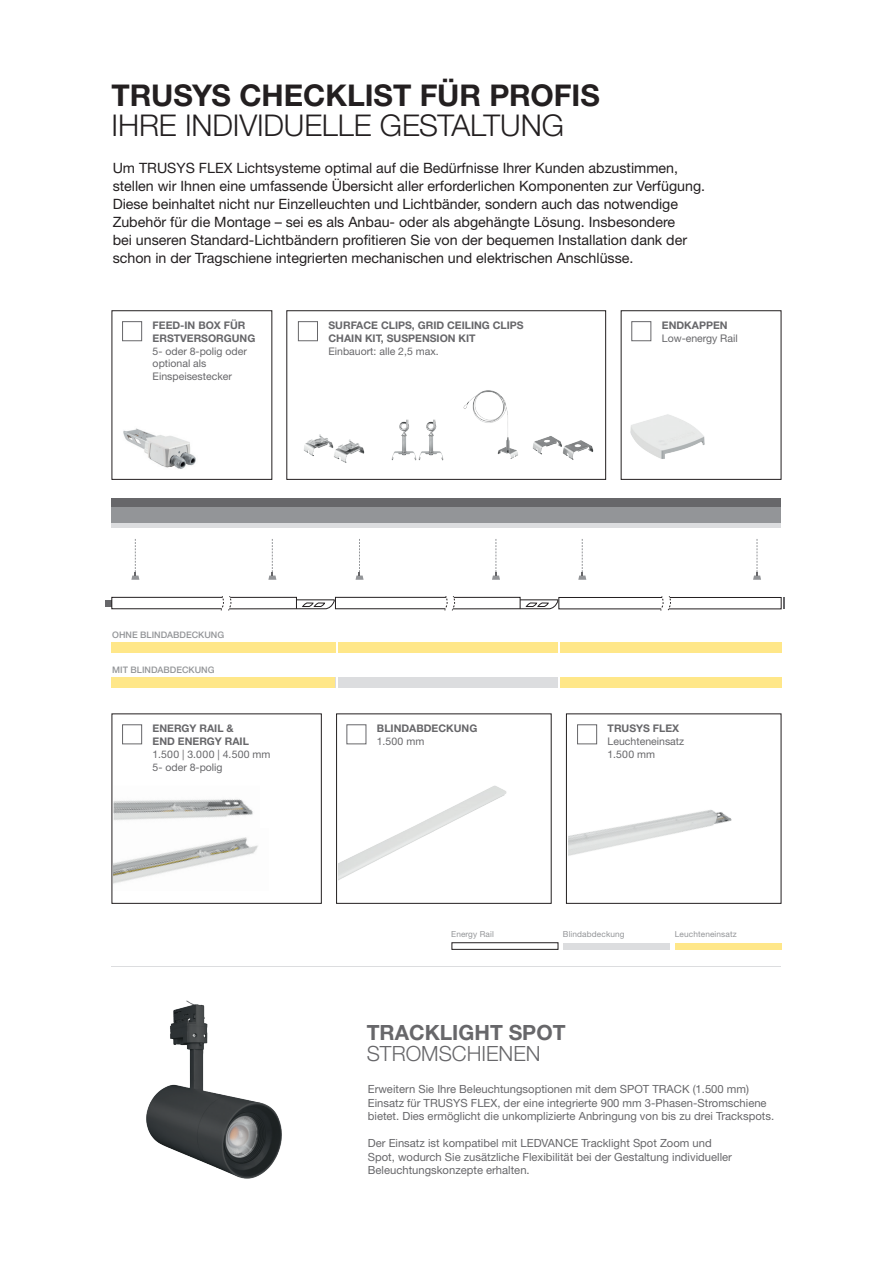
<style>
.page{position:relative;width:893px;height:1263px;background:#fff}
.page>*{position:absolute;margin:0;border:0;box-sizing:border-box;transform-origin:0 0}
.t1{font:300 30px "Helvetica Neue LT Std";letter-spacing:-.005em;color:#231f20}
.t2{font:700 30px "Helvetica Neue LT Std";letter-spacing:-.005em;color:#231f20}
.Lead_In_Text_14__18_5{font:700 21px "Helvetica Neue LT Std";color:#67676a}
.Lead_In_Text_14__18_5-2{font:300 21px "Helvetica Neue LT Std";color:#67676a}
.Lead_In_Text_14__18_5-3{font:14.25px/18px "Helvetica Neue LT Std";color:#231f20}
.Lead_In_Text_14__18_5-4{font:11.25px/13.5px "Helvetica Neue LT Std";color:#67676a}
.LDV_A4_Smallcopy_7_5pt__4mm__181001{font:10.5px/12.8px "Helvetica Neue LT Std";color:#67676a}
.LDV_A4_Smallcopy_7_5pt__4mm__181001-2{font:700 10.5px "Helvetica Neue LT Std";color:#67676a}
.LDV_A4_Smallcopy_7_5pt__4mm__181001-3{font:500 9px "Helvetica Neue LT Std";color:#939598}
.LDV_A4_Footnote_5_5pt__6_5pt__181001{font:8.25px "Helvetica Neue LT Std";letter-spacing:.015em;color:#939598}
</style>
<div class="page">
<div style="left:112px;top:642px;width:223px;height:11px;background:#ffe789"></div>
<div style="left:112px;top:677px;width:223px;height:11px;background:#ffe789"></div>
<div style="left:335px;top:642px;width:223px;height:11px;background:#ffe789"></div>
<div style="left:335px;top:677px;width:223px;height:11px;background:#dcdddf"></div>
<div style="left:559px;top:642px;width:223px;height:11px;background:#ffe789"></div>
<div style="left:559px;top:677px;width:223px;height:11px;background:#ffe789"></div>
<hr style="left:558px;top:640px;width:2px;height:20px;background:#fff">
<hr style="left:558px;top:673px;width:2px;height:20px;background:#fff">
<div style="left:105px;top:600px;width:7px;height:6px;background:#67676a"></div>
<hr style="left:112px;top:966px;width:669px;height:1px;background:#dcdddf">
<img style="left:146px;top:1000px;width:136px;height:179px">
<div style="left:112px;top:310px;width:160px;height:170px;border:1px solid #231f20"></div>
<div style="left:112px;top:713px;width:210px;height:191px;border:1px solid #231f20"></div>
<div style="left:336px;top:713px;width:215px;height:191px;border:1px solid #231f20"></div>
<div style="left:566px;top:713px;width:215px;height:191px;border:1px solid #231f20"></div>
<div style="left:621px;top:310px;width:160px;height:170px;border:1px solid #231f20"></div>
<div style="left:286px;top:310px;width:320px;height:170px;border:1px solid #231f20"></div>
<svg style="left:111px;top:596px;width:673px;height:15px"></svg>
<div style="left:112px;top:507px;width:669px;height:17px;background:#939598"></div>
<hr style="left:112px;top:524px;width:669px;height:4px;background:#dcdddf">
<div style="left:112px;top:498px;width:669px;height:9px;background:#67676a"></div>
<svg style="left:131px;top:539px;width:8px;height:41px"></svg>
<svg style="left:268px;top:539px;width:8px;height:41px"></svg>
<svg style="left:356px;top:539px;width:8px;height:41px"></svg>
<svg style="left:492px;top:539px;width:8px;height:41px"></svg>
<svg style="left:578px;top:539px;width:8px;height:41px"></svg>
<svg style="left:753px;top:539px;width:8px;height:41px"></svg>
<img style="left:123px;top:428px;width:73px;height:41px">
<img style="left:630px;top:414px;width:75px;height:45px">
<img style="left:463px;top:390px;width:55px;height:69px">
<img style="left:304px;top:434px;width:61px;height:29px">
<img style="left:532px;top:436px;width:62px;height:24px">
<img style="left:391px;top:419px;width:53px;height:42px">
<div style="left:122px;top:321px;width:20px;height:20px;border:1px solid #67676a"></div>
<div style="left:122px;top:724px;width:20px;height:20px;border:1px solid #67676a"></div>
<div style="left:347px;top:724px;width:19px;height:20px;border:1px solid #67676a"></div>
<div style="left:577px;top:724px;width:20px;height:20px;border:1px solid #67676a"></div>
<div style="left:298px;top:321px;width:20px;height:20px;border:1px solid #67676a"></div>
<div style="left:631px;top:321px;width:20px;height:20px;border:1px solid #67676a"></div>
<img style="left:114px;top:837px;width:144px;height:47px">
<img style="left:114px;top:799px;width:139px;height:21px">
<img style="left:338px;top:785px;width:169px;height:96px">
<img style="left:568px;top:809px;width:164px;height:47px">
<div style="left:675px;top:943px;width:106px;height:6px;background:#ffe789"></div>
<div style="left:563px;top:943px;width:107px;height:6px;background:#dcdddf"></div>
<p class="t2" style="left:112px;top:77px;width:490px">TRUSYS CHECKLIST FÜR PROFIS</p>
<p class="t1" style="left:112px;top:107px;width:454px">IHRE INDIVIDUELLE GESTALTUNG</p>
<p class="Lead_In_Text_14__18_5-3" style="left:113px;top:159px;width:594px">Um TRUSYS FLEX Lichtsysteme optimal auf die Bedürfnisse Ihrer Kunden abzustimmen, stellen wir Ihnen eine umfassende Übersicht aller erforderlichen Komponenten zur Verfügung.<br>Diese beinhaltet nicht nur Einzelleuchten und Lichtbänder, sondern auch das notwendige Zubehör für die Montage – sei es als Anbau- oder als abgehängte Lösung. Insbesondere<br>bei unseren Standard-Lichtbändern profitieren Sie von der bequemen Installation dank der schon in der Tragschiene integrierten mechanischen und elektrischen Anschlüsse.</p>
<p class="LDV_A4_Smallcopy_7_5pt__4mm__181001-2" style="left:153px;top:319px;width:94px">FEED-IN BOX FÜR</p>
<p class="LDV_A4_Smallcopy_7_5pt__4mm__181001-2" style="left:153px;top:332px;width:104px">ERSTVERSORGUNG</p>
<p class="LDV_A4_Smallcopy_7_5pt__4mm__181001" style="left:153px;top:344px;width:96px">5- oder 8-polig oder</p>
<p class="LDV_A4_Smallcopy_7_5pt__4mm__181001" style="left:153px;top:357px;width:55px">optional als</p>
<p class="LDV_A4_Smallcopy_7_5pt__4mm__181001" style="left:153px;top:370px;width:81px">Einspeisestecker</p>
<p class="LDV_A4_Smallcopy_7_5pt__4mm__181001-2" style="left:328px;top:319px;width:197px">SURFACE CLIPS, GRID CEILING CLIPS</p>
<p class="LDV_A4_Smallcopy_7_5pt__4mm__181001-2" style="left:328px;top:332px;width:149px">CHAIN KIT, SUSPENSION KIT</p>
<p class="LDV_A4_Smallcopy_7_5pt__4mm__181001" style="left:328px;top:344px;width:112px">Einbauort: alle 2,5 max.</p>
<p class="LDV_A4_Smallcopy_7_5pt__4mm__181001-2" style="left:662px;top:319px;width:67px">ENDKAPPEN</p>
<p class="LDV_A4_Smallcopy_7_5pt__4mm__181001" style="left:662px;top:332px;width:77px">Low-energy Rail</p>
<p class="LDV_A4_Smallcopy_7_5pt__4mm__181001-3" style="left:112px;top:630px;width:114px">OHNE BLINDABDECKUNG</p>
<p class="LDV_A4_Smallcopy_7_5pt__4mm__181001-3" style="left:112px;top:665px;width:104px">MIT BLINDABDECKUNG</p>
<p class="LDV_A4_Smallcopy_7_5pt__4mm__181001-2" style="left:153px;top:722px;width:83px">ENERGY RAIL &amp;</p>
<p class="LDV_A4_Smallcopy_7_5pt__4mm__181001-2" style="left:153px;top:735px;width:98px">END ENERGY RAIL</p>
<p class="LDV_A4_Smallcopy_7_5pt__4mm__181001" style="left:153px;top:747px;width:119px">1.500 | 3.000 | 4.500 mm<br>5- oder 8-polig</p>
<p class="LDV_A4_Smallcopy_7_5pt__4mm__181001-2" style="left:377px;top:722px;width:102px">BLINDABDECKUNG</p>
<p class="LDV_A4_Smallcopy_7_5pt__4mm__181001" style="left:377px;top:735px;width:49px">1.500 mm</p>
<p class="LDV_A4_Smallcopy_7_5pt__4mm__181001-2" style="left:608px;top:722px;width:73px">TRUSYS FLEX</p>
<p class="LDV_A4_Smallcopy_7_5pt__4mm__181001" style="left:608px;top:735px;width:78px">Leuchteneinsatz</p>
<p class="LDV_A4_Smallcopy_7_5pt__4mm__181001" style="left:608px;top:747px;width:49px">1.500 mm</p>
<p class="LDV_A4_Footnote_5_5pt__6_5pt__181001" style="left:451px;top:929px;width:44px">Energy Rail</p>
<p class="LDV_A4_Footnote_5_5pt__6_5pt__181001" style="left:563px;top:929px;width:63px">Blindabdeckung</p>
<p class="LDV_A4_Footnote_5_5pt__6_5pt__181001" style="left:675px;top:929px;width:63px">Leuchteneinsatz</p>
<p class="Lead_In_Text_14__18_5" style="left:367px;top:1020px;width:200px">TRACKLIGHT SPOT</p>
<p class="Lead_In_Text_14__18_5-2" style="left:367px;top:1041px;width:175px">STROMSCHIENEN</p>
<p class="Lead_In_Text_14__18_5-4" style="left:368px;top:1082px;width:408px">Erweitern Sie Ihre Beleuchtungsoptionen mit dem SPOT TRACK (1.500 mm)<br>Einsatz für TRUSYS FLEX, der eine integrierte 900 mm 3-Phasen-Stromschiene bietet. Dies ermöglicht die unkomplizierte Anbringung von bis zu drei Trackspots.</p>
<p class="Lead_In_Text_14__18_5-4" style="left:368px;top:1136px;width:366px">Der Einsatz ist kompatibel mit LEDVANCE Tracklight Spot Zoom und<br>Spot, wodurch Sie zusätzliche Flexibilität bei der Gestaltung individueller<br>Beleuchtungskonzepte erhalten.</p>
</div>
